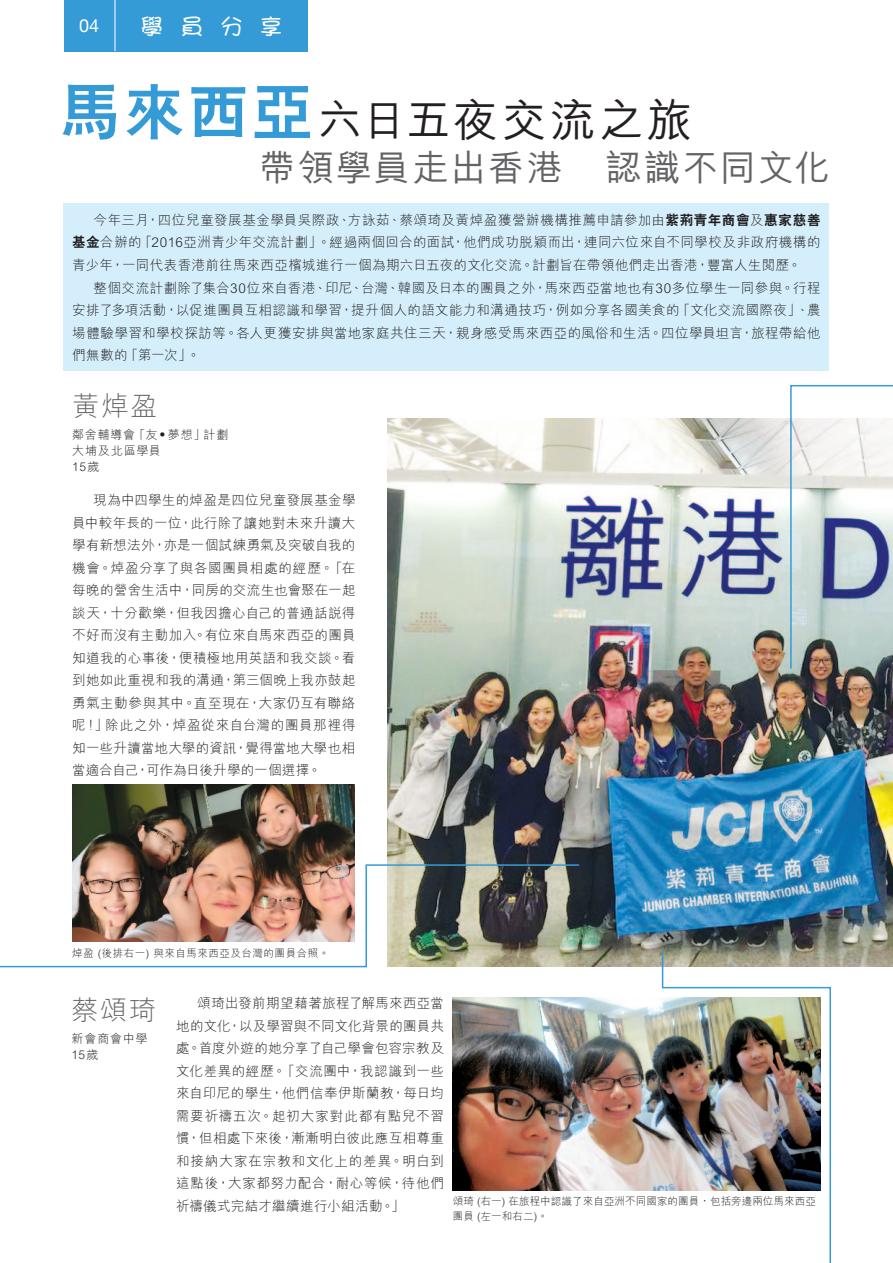
<style>
.page{position:relative;width:893px;height:1263px;background:#fff}
.page>*{position:absolute;margin:0;border:0;box-sizing:border-box;transform-origin:0 0}
.t1{font:500 45px "M Hei HK";letter-spacing:.06em;color:#231f20}
.t2{font:500 36px "M Hei HK";letter-spacing:.055em;color:#636366}
.t3{font:300 27px "M Hei HK";letter-spacing:.075em;color:#636366}
.t4{font:500 22.5px "M Young HK";color:#fff}
.t5{font:18px "Helvetica Neue";color:#fff}
.t6{font:300 13.5px/22.5px "M Hei HK";letter-spacing:.03em;color:#231f20;text-align:justify}
.t7{font:300 12px "M Hei HK";letter-spacing:.065em;color:#231f20}
.t8{font:300 10.5px/15px "M Hei HK";letter-spacing:.01em;color:#231f20}
.t9{font:300 10.5px "M Hei HK";letter-spacing:.05em;color:#231f20}
.s1{font-family:"C Hei 2 HK";font-weight:800;font-size:60px;color:#359bd6}
.s2{font-weight:300;color:#359bd6}
.s3{font-family:"C Hei 2 HK";font-weight:800}
</style>
<div class="page">
<div style="left:64px;top:203px;width:765px;height:167px;background:#d4effb"></div>
<div style="left:64px;top:0;width:244px;height:51px;background:#359bd6"></div>
<hr style="left:115px;top:0;width:1px;height:51px;background:#fff">
<img style="left:387px;top:418px;width:506px;height:548px">
<img style="left:73px;top:784px;width:282px;height:79px">
<img style="left:453px;top:997px;width:208px;height:194px">
<svg style="left:789px;top:370px;width:104px;height:300px"></svg>
<img style="left:0;top:863px;width:581px;height:105px">
<img style="left:661px;top:950px;width:171px;height:313px">
<p class="t5" style="left:79px;top:15px;width:22px">04</p>
<p class="t4" style="left:140px;top:11px;width:144px">學員分享</p>
<p class="t1" style="left:60px;top:88px;width:733px"><span class="s1">馬來西亞</span>六日五夜交流之旅<span class="s2">　　</span></p>
<p class="t2" style="left:259px;top:141px;width:573px">帶領學員走出香港 認識不同文化</p>
<p class="t6" style="left:72px;top:208px;width:750px;text-indent:21px">今年三月，四位兒童發展基金學員吳際政、方詠茹、蔡頌琦及黃焯盈獲營辦機構推薦申請參加由<span class="s3">紫荊青年商會</span>及<span class="s3">惠家慈善基金</span>合辦的「2016亞洲青少年交流計劃」。經過兩個回合的面試，他們成功脫穎而出，連同六位來自不同學校及非政府機構的青少年，一同代表香港前往馬來西亞檳城進行一個為期六日五夜的文化交流。計劃旨在帶領他們走出香港，豐富人生閱歷。</p>
<p class="t6" style="left:72px;top:276px;width:750px;text-indent:21px">整個交流計劃除了集合30位來自香港、印尼、台灣、韓國及日本的團員之外，馬來西亞當地也有30多位學生一同參與。行程安排了多項活動，以促進團員互相認識和學習，提升個人的語文能力和溝通技巧，例如分享各國美食的「文化交流國際夜」、農場體驗學習和學校探訪等。各人更獲安排與當地家庭共住三天，親身感受馬來西亞的風俗和生活。四位學員坦言，旅程帶給他們無數的「第一次」。</p>
<p class="t3" style="left:72px;top:387px;width:86px">黃焯盈</p>
<p class="t7" style="left:72px;top:426px;width:158px">鄰舍輔導會「友•夢想」計劃</p>
<p class="t7" style="left:72px;top:442px;width:90px">大埔及北區學員</p>
<p class="t7" style="left:72px;top:458px;width:28px">15歲</p>
<p class="t6" style="left:72px;top:488px;width:285px;text-indent:21px">現為中四學生的焯盈是四位兒童發展基金學員中較年長的一位，此行除了讓她對未來升讀大學有新想法外，亦是一個試練勇氣及突破自我的機會。焯盈分享了與各國團員相處的經歷。「在每晚的營舍生活中，同房的交流生也會聚在一起談天，十分歡樂，但我因擔心自己的普通話說得不好而沒有主動加入。有位來自馬來西亞的團員知道我的心事後，便積極地用英語和我交談。看到她如此重視和我的溝通，第三個晚上我亦鼓起勇氣主動參與其中。直至現在，大家仍互有聯絡呢！」除此之外，焯盈從來自台灣的團員那裡得知一些升讀當地大學的資訊，覺得當地大學也相當適合自己，可作為日後升學的一個選擇。</p>
<p class="t9" style="left:72px;top:945px;width:258px">焯盈 (後排右一) 與來自馬來西亞及台灣的團員合照。</p>
<p class="t6" style="left:176px;top:991px;width:269px;text-indent:21px">頌琦出發前期望藉著旅程了解馬來西亞當地的文化，以及學習與不同文化背景的團員共處。首度外遊的她分享了自己學會包容宗教及文化差異的經歷。「交流團中，我認識到一些來自印尼的學生，他們信奉伊斯蘭教，每日均需要祈禱五次。起初大家對此都有點兒不習慣，但相處下來後，漸漸明白彼此應互相尊重和接納大家在宗教和文化上的差異。明白到這點後，大家都努力配合，耐心等候，待他們祈禱儀式完結才繼續進行小組活動。」</p>
<p class="t3" style="left:71px;top:991px;width:86px">蔡頌琦</p>
<p class="t7" style="left:71px;top:1030px;width:78px">新會商會中學</p>
<p class="t7" style="left:71px;top:1046px;width:28px">15歲</p>
<p class="t8" style="left:453px;top:1193px;width:365px">頌琦 (右一) 在旅程中認識了來自亞洲不同國家的團員，包括旁邊兩位馬來西亞團員 (左一和右二)。</p>
</div>
